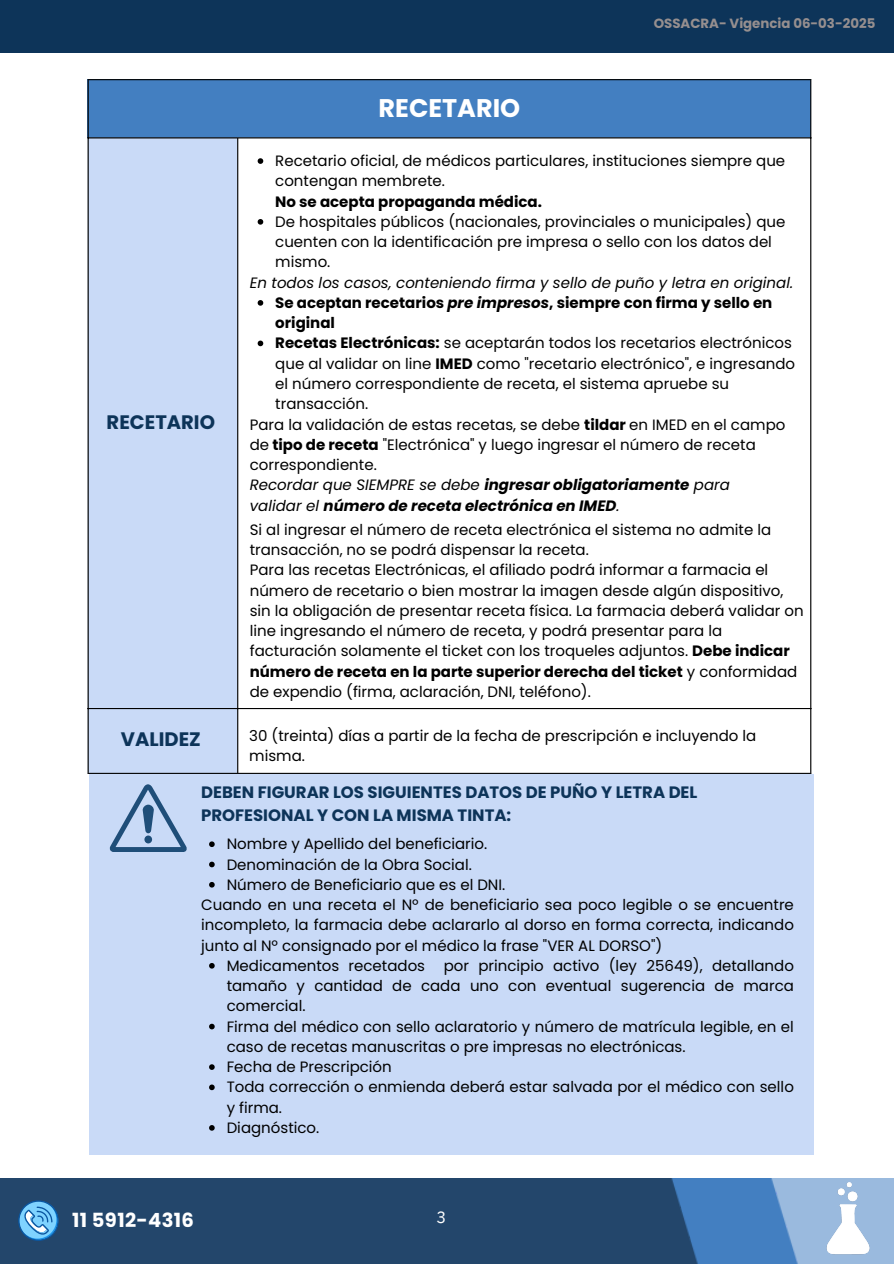
<style>
.page{position:relative;width:894px;height:1264px;background:#fff}
.page>*{position:absolute;margin:0;border:0;box-sizing:border-box;transform-origin:0 0}
.t1{font:700 25.5px "Poppins";color:#fff}
.t2{font:700 19.5px "Poppins";color:#0d3459}
.t3{font:700 19.5px "Poppins";letter-spacing:.02em;color:#fff}
.t4{font:700 16.5px/22.5px "Poppins";color:#0d3459}
.t5{font:16.5px "IBM Plex Sans";color:#fff}
.t6{font:15px/20.2px "Poppins";color:#000}
.t7{font:italic 15px "Poppins";color:#000}
.t8{font:700 15px/20.2px "Poppins";color:#000}
.t9{font:700 13.35px "Poppins";color:#968f8f}
.s1{font-style:italic}
.s2{font-weight:700}
.s3{font-weight:700;font-style:italic}
</style>
<div class="page">
<div style="left:0;top:0;width:893px;height:52px;background:#0d3459"></div>
<img style="left:700px;top:1178px;width:100px;height:85px">
<div style="left:0;top:1178px;width:700px;height:85px;background:#23466b"></div>
<svg style="left:18px;top:1200px;width:41px;height:40px;background:#579bca"></svg>
<img style="left:803px;top:1178px;width:88px;height:85px">
<div style="left:88px;top:79px;width:722px;height:59px;background:#437fc1"></div>
<div style="left:89px;top:138px;width:148px;height:634px;background:#c9daf7"></div>
<svg style="left:238px;top:138px;width:572px;height:634px"></svg>
<hr style="left:87px;top:80px;width:2px;height:692px;background:#000">
<hr style="left:237px;top:138px;width:1px;height:634px;background:#000">
<hr style="left:810px;top:80px;width:1px;height:692px;background:#000">
<hr style="left:87px;top:79px;width:724px;height:1px;background:#000">
<hr style="left:87px;top:137px;width:724px;height:1px;background:#000">
<hr style="left:87px;top:708px;width:724px;height:1px;background:#000">
<hr style="left:87px;top:772px;width:724px;height:2px;background:#000">
<div style="left:89px;top:774px;width:723px;height:380px;background:#c9daf7"></div>
<svg style="left:109px;top:784px;width:78px;height:67px"></svg>
<svg style="left:209px;top:841px;width:6px;height:6px"></svg>
<svg style="left:209px;top:861px;width:6px;height:6px"></svg>
<svg style="left:209px;top:882px;width:6px;height:5px"></svg>
<svg style="left:209px;top:963px;width:6px;height:5px"></svg>
<svg style="left:209px;top:1023px;width:6px;height:6px"></svg>
<svg style="left:209px;top:1064px;width:6px;height:5px"></svg>
<svg style="left:209px;top:1084px;width:6px;height:6px"></svg>
<svg style="left:209px;top:1125px;width:6px;height:5px"></svg>
<svg style="left:257px;top:158px;width:6px;height:6px"></svg>
<svg style="left:257px;top:219px;width:6px;height:6px"></svg>
<svg style="left:257px;top:300px;width:6px;height:6px"></svg>
<svg style="left:257px;top:340px;width:6px;height:6px"></svg>
<h3 class="t2" style="left:107px;top:408px;width:110px">RECETARIO</h3>
<p class="t2" style="left:121px;top:725px;width:81px">VALIDEZ</p>
<p class="t1" style="left:378px;top:91px;width:143px">RECETARIO</p>
<p class="t9" style="left:653px;top:14px;width:223px">OSSACRA- Vigencia 06-03-2025</p>
<h4 class="t6" style="left:275px;top:151px;width:511px">Recetario oficial, de médicos particulares, instituciones siempre que contengan membrete.</h4>
<p class="t8" style="left:275px;top:191px;width:268px">No se acepta propaganda médica.</p>
<p class="t6" style="left:275px;top:211px;width:511px">De hospitales públicos (nacionales, provinciales o municipales) que cuenten con la identificación pre impresa o sello con los datos del mismo.</p>
<p class="t7" style="left:250px;top:272px;width:544px">En todos los casos, conteniendo firma y sello de puño y letra en original.</p>
<p class="t8" style="left:275px;top:292px;width:498px">Se aceptan recetarios <span class="s1">pre impresos</span>, siempre con firma y sello en original</p>
<p class="t6" style="left:275px;top:333px;width:521px"><span class="s2">Recetas Electrónicas:</span> se aceptarán todos los recetarios electrónicos que al validar on line <span class="s2">IMED</span> como "recetario electrónico", e ingresando el número correspondiente de receta, el sistema apruebe su transacción.</p>
<p class="t6" style="left:250px;top:414px;width:537px">Para la validación de estas recetas, se debe <span class="s2">tildar</span> en IMED en el campo</p>
<p class="t6" style="left:250px;top:434px;width:507px">de <span class="s2">tipo de receta</span> "Electrónica" y luego ingresar el número de receta correspondiente.</p>
<p class="t6" style="left:250px;top:493px;width:523px;line-height:24.3px"><span class="s1">validar el</span> <span class="s3">número de receta electrónica en IMED</span><span class="s1">.<br></span>Si al ingresar el número de receta electrónica el sistema no admite la</p>
<p class="t6" style="left:250px;top:539px;width:555px">transacción, no se podrá dispensar la receta.<br>Para las recetas Electrónicas, el afiliado podrá informar a farmacia el número de recetario o bien mostrar la imagen desde algún dispositivo, sin la obligación de presentar receta física. La farmacia deberá validar on line ingresando el número de receta, y podrá presentar para la facturación solamente el ticket con los troqueles adjuntos. <span class="s2">Debe indicar número de receta en la parte superior derecha del ticket</span> y conformidad de expendio (firma, aclaración, DNI, teléfono).</p>
<p class="t6" style="left:249px;top:725px;width:508px">30 (treinta) días a partir de la fecha de prescripción e incluyendo la misma.</p>
<p class="t7" style="left:250px;top:474px;width:481px">Recordar que SIEMPRE se debe <span class="s2">ingresar obligatoriamente</span> para</p>
<p class="t4" style="left:201px;top:781px;width:497px">DEBEN FIGURAR LOS SIGUIENTES DATOS DE PUÑO Y LETRA DEL<br>PROFESIONAL Y CON LA MISMA TINTA:</p>
<h4 class="t6" style="left:227px;top:834px;width:262px">Nombre y Apellido del beneficiario.</h4>
<p class="t6" style="left:227px;top:854px;width:247px">Denominación de la Obra Social.</p>
<p class="t6" style="left:227px;top:874px;width:280px">Número de Beneficiario que es el DNI.</p>
<h4 class="t6" style="left:201px;top:894px;width:594px;text-align:justify">Cuando en una receta el Nº de beneficiario sea poco legible o se encuentre incompleto, la farmacia debe aclararlo al dorso en forma correcta, indicando junto al Nº consignado por el médico la frase "VER AL DORSO")</h4>
<h4 class="t6" style="left:227px;top:955px;width:568px;text-align:justify">Medicamentos recetados por principio activo (ley 25649), detallando tamaño y cantidad de cada uno con eventual sugerencia de marca comercial.</h4>
<p class="t6" style="left:227px;top:1016px;width:568px">Firma del médico con sello aclaratorio y número de matrícula legible, en el caso de recetas manuscritas o pre impresas no electrónicas.</p>
<h2 class="t6" style="left:227px;top:1056px;width:167px">Fecha de Prescripción</h2>
<p class="t6" style="left:227px;top:1077px;width:568px">Toda corrección o enmienda deberá estar salvada por el médico con sello y firma.</p>
<p class="t6" style="left:227px;top:1117px;width:94px">Diagnóstico.</p>
<p class="t3" style="left:72px;top:1205px;width:123px">11 5912-4316</p>
<p class="t5" style="left:436px;top:1206px;width:11px">3</p>
</div>
